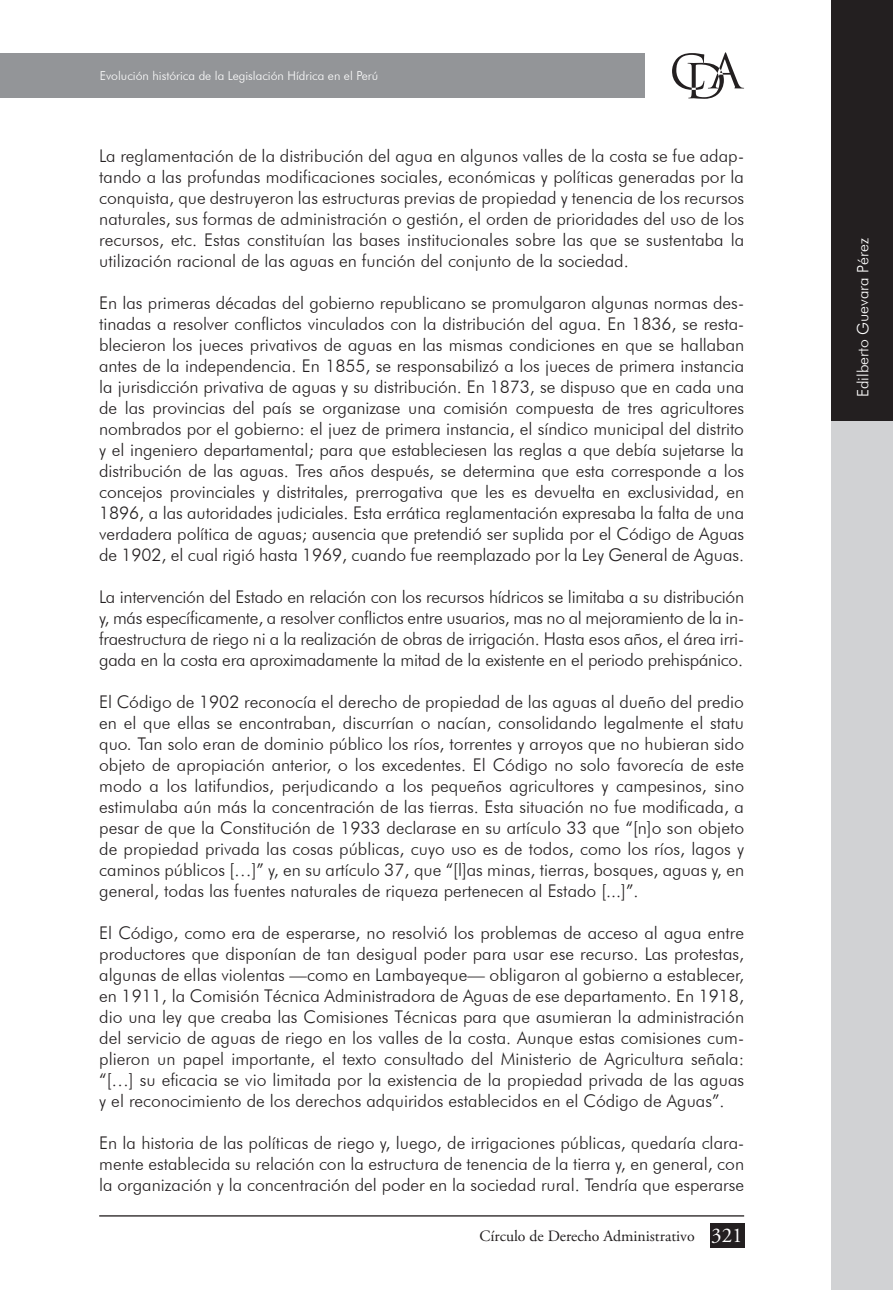
<style>
.page{position:relative;width:893px;height:1290px;background:#fff}
.page>*{position:absolute;margin:0;border:0;box-sizing:border-box;transform-origin:0 0}
.t1{font:300 17.5px/21px "Futura BT";color:#231f20;text-align:justify}
.t2{font:15.75px "Adobe Garamond Pro";color:#231f20}
.t3{font:300 15.75px "Futura BT";color:#fff}
.t4{font:300 12.25px "Futura BT";color:#fff}
.s1{font-style:italic}
.s2{font-size:21px;color:#fff}
</style>
<div class="page">
<div style="left:832px;top:0;width:61px;height:422px;background:#231f20"></div>
<div style="left:832px;top:422px;width:61px;height:868px;background:#d1d2d4"></div>
<div style="left:0;top:53px;width:645px;height:45px;background:#939598"></div>
<svg style="left:672px;top:52px;width:72px;height:47px"></svg>
<div style="left:710px;top:1223px;width:34px;height:25px;background:#231f20"></div>
<hr style="left:99px;top:1215px;width:645px;height:1px;background:#231f20">
<p class="t4" style="left:100px;top:68px;width:280px">Evolución histórica de la Legislación Hídrica en el Perú</p>
<p class="t1" style="left:99px;top:145px;width:646px">La reglamentación de la distribución del agua en algunos valles de la costa se fue adap&shy;tando a las profundas modificaciones sociales, económicas y políticas generadas por la conquista, que destruyeron las estructuras previas de propiedad y tenencia de los recursos naturales, sus formas de administración o gestión, el orden de prioridades del uso de los recursos, etc. Estas constituían las bases institucionales sobre las que se sustentaba la utilización racional de las aguas en función del conjunto de la sociedad.</p>
<p class="t1" style="left:99px;top:292px;width:646px">En las primeras décadas del gobierno republicano se promulgaron algunas normas des&shy;tinadas a resolver conflictos vinculados con la distribución del agua. En 1836, se resta&shy;blecieron los jueces privativos de aguas en las mismas condiciones en que se hallaban antes de la independencia. En 1855, se responsabilizó a los jueces de primera instancia la jurisdicción privativa de aguas y su distribución. En 1873, se dispuso que en cada una de las provincias del país se organizase una comisión compuesta de tres agricultores nombrados por el gobierno: el juez de primera instancia, el síndico municipal del distrito y el ingeniero departamental; para que estableciesen las reglas a que debía sujetarse la distribución de las aguas. Tres años después, se determina que esta corresponde a los concejos provinciales y distritales, prerrogativa que les es devuelta en exclusividad, en 1896, a las autoridades judiciales. Esta errática reglamentación expresaba la falta de una verdadera política de aguas; ausencia que pretendió ser suplida por el Código de Aguas de 1902, el cual rigió hasta 1969, cuando fue reemplazado por la Ley General de Aguas.</p>
<p class="t1" style="left:99px;top:586px;width:646px">La intervención del Estado en relación con los recursos hídricos se limitaba a su distribución y, más específicamente, a resolver conflictos entre usuarios, mas no al mejoramiento de la in&shy;fraestructura de riego ni a la realización de obras de irrigación. Hasta esos años, el área irri&shy;gada en la costa era aproximadamente la mitad de la existente en el periodo prehispánico.</p>
<p class="t1" style="left:99px;top:691px;width:646px">El Código de 1902 reconocía el derecho de propiedad de las aguas al dueño del predio en el que ellas se encontraban, discurrían o nacían, consolidando legalmente el statu quo<span class="s1">.</span> Tan solo eran de dominio público los ríos, torrentes y arroyos que no hubieran sido objeto de apropiación anterior, o los excedentes. El Código no solo favorecía de este modo a los latifundios, perjudicando a los pequeños agricultores y campesinos, sino estimulaba aún más la concentración de las tierras. Esta situación no fue modificada, a pesar de que la Constitución de 1933 declarase en su artículo 33 que “[n]o son objeto de propiedad privada las cosas públicas, cuyo uso es de todos, como los ríos, lagos y caminos públicos […]” y, en su artículo 37, que “[l]as minas, tierras, bosques, aguas y, en general, todas las fuentes naturales de riqueza pertenecen al Estado [...]”.</p>
<p class="t1" style="left:99px;top:922px;width:646px">El Código, como era de esperarse, no resolvió los problemas de acceso al agua entre productores que disponían de tan desigual poder para usar ese recurso. Las protestas, algunas de ellas violentas —como en Lambayeque— obligaron al gobierno a establecer, en 1911, la Comisión Técnica Administradora de Aguas de ese departamento. En 1918, dio una ley que creaba las Comisiones Técnicas para que asumieran la administración del servicio de aguas de riego en los valles de la costa. Aunque estas comisiones cum&shy;plieron un papel importante, el texto consultado del Ministerio de Agricultura señala: “[…] su eficacia se vio limitada por la existencia de la propiedad privada de las aguas y el reconocimiento de los derechos adquiridos establecidos en el Código de Aguas”.</p>
<p class="t1" style="left:99px;top:1132px;width:646px">En la historia de las políticas de riego y, luego, de irrigaciones públicas, quedaría clara&shy;mente establecida su relación con la estructura de tenencia de la tierra y, en general, con la organización y la concentración del poder en la sociedad rural. Tendría que esperarse</p>
<p class="t2" style="left:480px;top:1227px;width:265px">Círculo de Derecho Administrativo <span class="s2">321</span></p>
<p class="t3" style="left:853px;top:397px;width:161px;rotate:-90deg">Edilberto Guevara Pérez</p>
</div>
